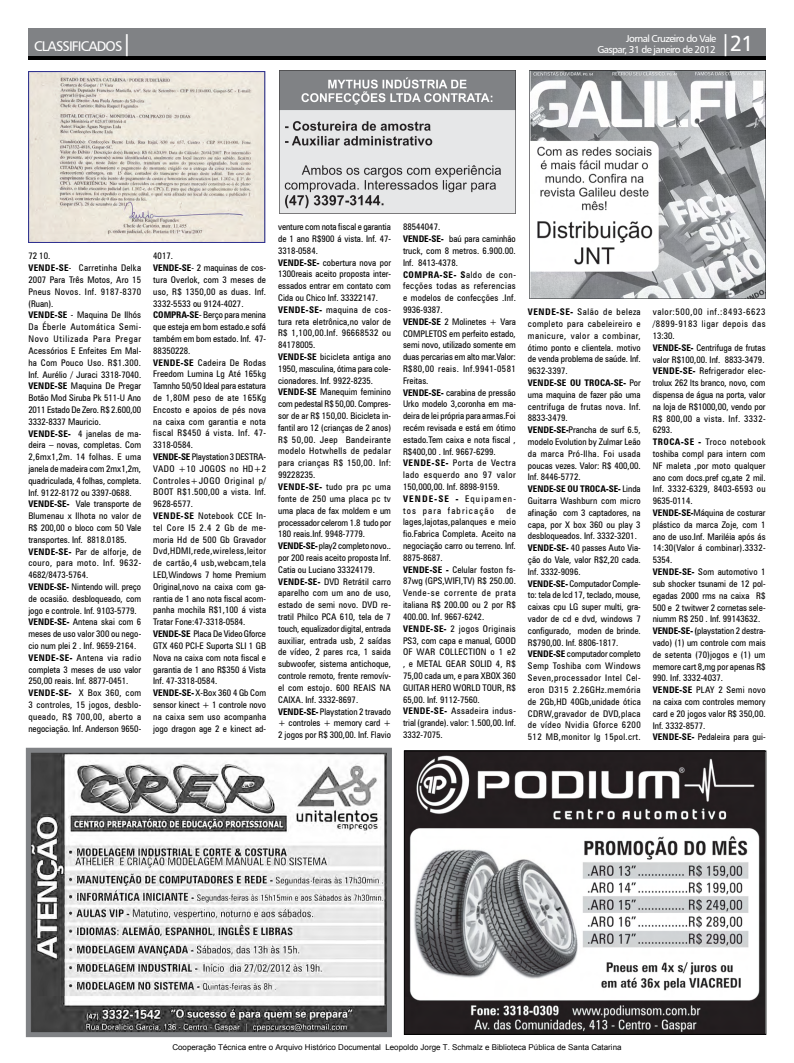
<style>
.page{position:relative;width:794px;height:1063px;background:#fff}
.page>*{position:absolute;margin:0;border:0;box-sizing:border-box;transform-origin:0 0}
.t1{font:22px "Humanist 777 BT Roman B";color:#fff}
.t2{font:14px "Humanist 777 BT Roman B";letter-spacing:-.06em;color:#fff}
.t3{font:10px/11px "Humanist 777 BT Roman B";letter-spacing:-.06em;color:#fff;text-align:right}
.t4{font:condensed 9.2px/11.8px "Zurich BT";color:#000}
.t5{font:8px "Arial";color:#000}
.s1{font-size:22px}
.s2{font-weight:700}
</style>
<div class="page">
<div style="left:28px;top:28px;width:737px;height:29px;background:#808285"></div>
<hr style="left:28px;top:57px;width:737px;height:3px;background:#000">
<img style="left:32px;top:754px;width:354px;height:277px">
<div style="left:26px;top:748px;width:366px;height:289px;border:5px solid #808285"></div>
<img style="left:30px;top:73px;width:233px;height:168px">
<div style="left:28px;top:71px;width:237px;height:172px;border:1px solid #2e3092"></div>
<img style="left:406px;top:753px;width:358px;height:280px">
<div style="left:404px;top:751px;width:362px;height:284px;border:1px solid #000"></div>
<img style="left:529px;top:71px;width:236px;height:227px">
<img style="left:279px;top:71px;width:236px;height:142px">
<h2 class="t2" style="left:34px;top:38px;width:100px">CLASSIFICADOS<span class="s1">|</span></h2>
<h1 class="t1" style="left:720px;top:30px;width:35px">|21</h1>
<p class="t3" style="left:597px;top:33px;width:120px">Jornal Cruzeiro do Vale<br>Gaspar, 31 de janeiro de 2012</p>
<p class="t4" style="left:28px;top:250px;width:114px">72 10.<br><span class="s2">VENDE-SE</span>- Carretinha Delka<br>2007 Para Três Motos, Aro 15<br>Pneus Novos. Inf. 9187-8370 (Ruan).<br><span class="s2">VENDE-SE</span> - Maquina De Ilhós<br>Da Éberle Automática Semi-<br>Novo Utilizada Para Pregar<br>Acessórios E Enfeites Em Mal&shy;ha Com Pouco Uso. R$1.300.<br>Inf. Aurélio / Juraci 3318-7040.<br><span class="s2">VENDE-SE</span> Maquina De Pregar<br>Botão Mod Siruba Pk 511-U Ano<br>2011 Estado De Zero. R$ 2.600,00<br>3332-8337 Mauricio.<br><span class="s2">VENDE-SE-</span> 4 janelas de ma&shy;deira – novas, completas. Com<br>2,6mx1,2m. 14 folhas. E uma janela de madeira com 2mx1,2m, quadriculada, 4 folhas, completa.<br>Inf. 9122-8172 ou 3397-0688.<br><span class="s2">VENDE-SE-</span> Vale transporte de<br>Blumenau x Ilhota no valor de<br>R$ 200,00 o bloco com 50 Vale transportes. Inf. 8818.0185.<br><span class="s2">VENDE-SE-</span> Par de alforje, de couro, para moto. Inf. 9632-<br>4682/8473-5764.<br><span class="s2">VENDE-SE-</span> Nintendo will. preço de ocasião. desbloqueado, com jogo e controle. Inf. 9103-5779.<br><span class="s2">VENDE-SE-</span> Antena skai com 6 meses de uso valor 300 ou nego&shy;cio num plei 2 . Inf. 9659-2164.<br><span class="s2">VENDE-SE-</span> Antena via radio completa 3 meses de uso valor<br>250,00 reais. Inf. 8877-0451.<br><span class="s2">VENDE-SE-</span> X Box 360, com<br>3 controles, 15 jogos, desblo&shy;queado, R$ 700,00, aberto a negociação. Inf. Anderson 9650-</p>
<p class="t4" style="left:153px;top:250px;width:114px">4017.<br><span class="s2">VENDE-SE</span>- 2 maquinas de cos&shy;tura Overlok, com 3 meses de uso, R$ 1350,00 as duas. Inf.<br>3332-5533 ou 9124-4027.<br><span class="s2">COMPRA-SE</span>- Berço para menina que esteja em bom estado.e sofá também em bom estado. Inf. 47-<br>88350228.<br><span class="s2">VENDE-SE</span> Cadeira De Rodas<br>Freedom Lumina Lg Até 165kg<br>Tamnho 50/50 Ideal para estatura de 1,80M peso de ate 165Kg<br>Encosto e apoios de pés nova na caixa com garantia e nota fiscal R$450 á vista. Inf. 47-<br>3318-0584.<br><span class="s2">VENDE-SE</span> Playstation 3 DESTRA-<br>VADO +10 JOGOS no HD+2<br>Controles+JOGO Original p/<br>BOOT R$1.500,00 a vista. Inf.<br>9628-6577.<br><span class="s2">VENDE-SE</span> Notebook CCE In&shy;tel Core I5 2.4 2 Gb de me&shy;moria Hd de 500 Gb Gravador<br>Dvd,HDMI,rede,wireless,leitor de cartão,4 usb,webcam,tela<br>LED,Windows 7 home Premium<br>Original,novo na caixa com ga&shy;rantia de 1 ano nota fiscal acom&shy;panha mochila R$1,100 á vista<br>Tratar Fone:47-3318-0584.<br><span class="s2">VENDE-SE</span> Placa De Video Gforce<br>GTX 460 PCI-E Suporta SLI 1 GB<br>Nova na caixa com nota fiscal e garantia de 1 ano R$350 á Vista<br>Inf. 47-3318-0584.<br><span class="s2">VENDE-SE-</span> X-Box 360 4 Gb Com sensor kinect + 1 controle novo na caixa sem uso acompanha jogo dragon age 2 e kinect ad-</p>
<p class="t4" style="left:278px;top:221px;width:114px">venture com nota fiscal e garantia de 1 ano R$900 á vista. Inf. 47-<br>3318-0584.<br><span class="s2">VENDE-SE-</span> cobertura nova por<br>1300reais aceito proposta inter&shy;essados entrar em contato com<br>Cida ou Chico Inf. 33322147.<br><span class="s2">VENDE-SE-</span> maquina de cos&shy;tura reta eletrônica,no valor de<br>R$ 1,100,00.Inf. 96668532 ou<br>84178005.<br><span class="s2">VENDE-SE</span> bicicleta antiga ano<br>1950, masculina, ótima para cole&shy;cionadores. Inf. 9922-8235.<br><span class="s2">VENDE-SE</span> Manequim feminino com pedestal R$ 50,00. Compres&shy;sor de ar R$ 150,00. Bicicleta in&shy;fantil aro 12 (crianças de 2 anos)<br>R$ 50,00. Jeep Bandeirante modelo Hotwhells de pedalar para crianças R$ 150,00. Inf:<br>99228235.<br><span class="s2">VENDE-SE-</span> tudo pra pc uma fonte de 250 uma placa pc tv uma placa de fax moldem e um processador celerom 1.8 tudo por<br>180 reais.Inf. 9948-7779.<br><span class="s2">VENDE-SE-</span> play2 completo novo.. por 200 reais aceito proposta Inf.<br>Catia ou Luciano 33324179.<br><span class="s2">VENDE-SE-</span> DVD Retrátil carro aparelho com um ano de uso, estado de semi novo. DVD re&shy;tratil Philco PCA 610, tela de 7 touch, equalizador digital, entrada auxiliar, entrada usb, 2 saídas de vídeo, 2 pares rca, 1 saida subwoofer, sistema antichoque, controle remoto, frente removív&shy;el com estojo. 600 REAIS NA<br>CAIXA. Inf. 3332-8697.<br><span class="s2">VENDE-SE-</span> Playstation 2 travado + controles + memory card +<br>2 jogos por R$ 300,00. Inf. Flavio</p>
<p class="t4" style="left:403px;top:221px;width:114px">88544047.<br><span class="s2">VENDE-SE-</span> baú para caminhão truck, com 8 metros. 6.900.00.<br>Inf. 8413-4378.<br><span class="s2">COMPRA-SE- S</span>aldo de con&shy;fecções todas as referencias e modelos de confecções .Inf.<br>9936-9387.<br><span class="s2">VENDE-SE</span> 2 Molinetes + Vara<br>COMPLETOS em perfeito estado, semi novo, utilizado somente em duas percarias em alto mar.Valor:<br>R$80,00 reais. Inf.9941-0581<br>Freitas.<br><span class="s2">VENDE-SE-</span> carabina de pressão<br>Urko modelo 3,coronha em ma&shy;deira de lei própria para armas.Foi recém revisada e está em ótimo estado.Tem caixa e nota fiscal ,<br>R$400,00 . Inf. 9667-6299.<br><span class="s2">VENDE-SE-</span> Porta de Vectra lado esquerdo ano 97 valor<br>150,000,00. Inf. 8898-9159.<br><span class="s2">VENDE-SE -</span> Equipamen&shy;tos para fabricação</p>
<p class="t4" style="left:403px;top:504px;width:114px;text-indent:103px">de lages,lajotas,palanques e meio fio.Fabrica Completa. Aceito na negociação carro ou terreno. Inf.<br>8875-8687.<br><span class="s2">VENDE-SE -</span> Celular foston fs-<br>87wg (GPS,WIFI,TV) R$ 250.00.<br>Vende-se corrente de prata italiana R$ 200.00 ou 2 por R$<br>400.00. Inf. 9667-6242.<br><span class="s2">VENDE-SE-</span> 2 jogos Originais<br>PS3, com capa e manual, GOOD<br>OF WAR COLLECTION o 1 e2 , e METAL GEAR SOLID 4, R$<br>75,00 cada um, e para XBOX 360<br>GUITAR HERO WORLD TOUR, R$<br>65,00. Inf. 9112-7560.<br><span class="s2">VENDE-SE-</span> Assadeira indus&shy;trial (grande). valor: 1.500,00. Inf.<br>3332-7075.</p>
<p class="t4" style="left:528px;top:306px;width:114px"><span class="s2">VENDE-SE-</span> Salão de beleza completo para cabeleireiro e manicure, valor a combinar, ótimo ponto e clientela. motivo de venda problema de saúde. Inf.<br>9632-3397.<br><span class="s2">VENDE-SE OU TROCA-SE-</span> Por uma maquina de fazer pão uma centrifuga de frutas nova. Inf.<br>8833-3479.<br><span class="s2">VENDE-SE-</span>Prancha de surf 6.5, modelo Evolution by Zulmar Leão da marca Pró-Ilha. Foi usada poucas vezes. Valor: R$ 400,00.<br>Inf. 8446-5772.<br><span class="s2">VENDE-SE OU TROCA-SE-</span> Linda<br>Guitarra Washburn com micro afinação com 3 captadores, na capa, por X box 360 ou play 3 desbloqueados. Inf. 3332-3201.<br><span class="s2">VENDE-SE-</span> 40 passes Auto Via&shy;ção do Vale, valor R$2,20 cada.<br>Inf. 3332-9096.<br><span class="s2">VENDE-SE-</span> Computador Comple&shy;to: tela de lcd 17, teclado, mouse, caixas cpu LG super multi, gra&shy;vador de cd e dvd, windows 7 configurado, moden de brinde.<br>R$790,00. Inf. 8806-1817.<br><span class="s2">VENDE-SE</span> computador completo<br>Semp Toshiba com Windows<br>Seven,processador Intel Cel&shy;eron D315 2.26GHz.memória de 2Gb,HD 40Gb,unidade ótica<br>CDRW,gravador de DVD,placa de vídeo Nvidia Gforce 6200<br>512 MB,monitor lg 15pol.crt.</p>
<p class="t4" style="left:653px;top:306px;width:114px">valor:500,00 inf.:8493-6623 /8899-9183 ligar depois das<br>13:30.<br><span class="s2">VENDE-SE-</span> Centrifuga de frutas valor R$100,00. Inf. 8833-3479.<br><span class="s2">VENDE-SE-</span> Refrigerador elec&shy;trolux 262 lts branco, novo, com dispensa de água na porta, valor na loja de R$1000,00, vendo por<br>R$ 800,00 a vista. Inf. 3332-<br>6293.<br><span class="s2">TROCA-SE -</span> Troco notebook toshiba compl para intern com<br>NF maleta ,por moto qualquer ano com docs.pref cg,ate 2 mil.<br>Inf. 3332-6329, 8403-6593 ou<br>9635-0114.<br><span class="s2">VENDE-SE-</span>Máquina de costurar plástico da marca Zoje, com 1 ano de uso.Inf. Mariléia após ás<br>14:30(Valor á combinar).3332-<br>5354.<br><span class="s2">VENDE-SE-</span> Som automotivo 1 sub shocker tsunami de 12 pol&shy;egadas 2000 rms na caixa R$<br>500 e 2 twitwer 2 cornetas sele&shy;niumm R$ 250 . Inf. 99143632.<br><span class="s2">VENDE-SE- (</span>playstation 2 destra&shy;vado) (1) um controle com mais de setenta (70)jogos e (1) um memore cart 8,mg por apenas R$<br>990. Inf. 3332-4037.<br><span class="s2">VENDE-SE</span> PLAY 2 Semi novo na caixa com controles memory card e 20 jogos valor R$ 350,00.<br>Inf. 3332-8577.<br><span class="s2">VENDE-SE-</span> Pedaleira para gui-</p>
<p class="t5" style="left:172px;top:1042px;width:451px">Cooperação Técnica entre o Arquivo Histórico Documental Leopoldo Jorge T. Schmalz e Biblioteca Pública de Santa Catarina</p>
</div>
